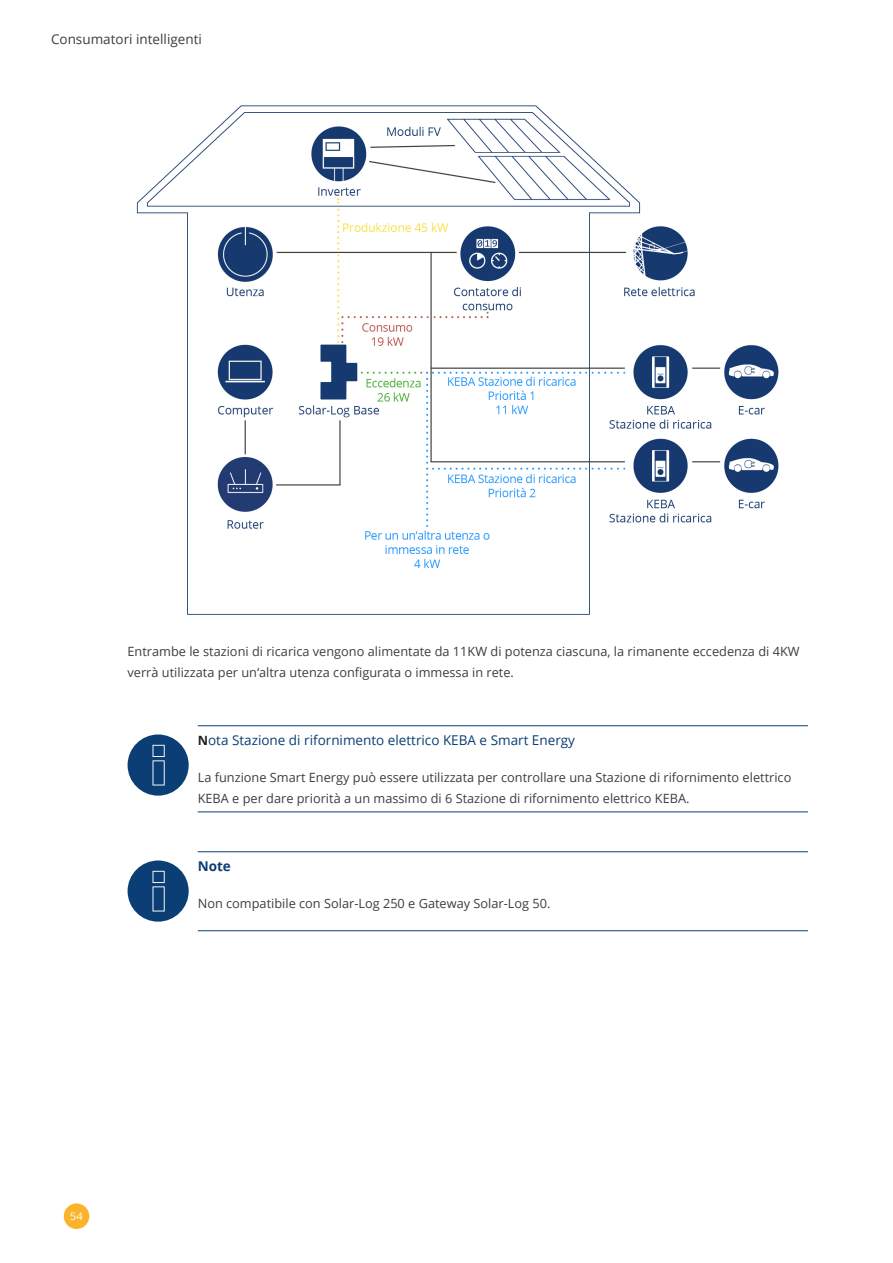
<style>
.page{position:relative;width:893px;height:1263px;background:#fff}
.page>*{position:absolute;margin:0;border:0;box-sizing:border-box;transform-origin:0 0}
.Tabelle_Headline_Bold{font:13.5px "Open Sans";color:#0b3e75}
.t1{font:13.5px "Open Sans";color:#3e3e3f}
.Tabelle_Headline_Bold-2{font:700 13.5px "Open Sans";color:#0b3e75}
.Fließtext{font:12.75px/21px "Open Sans";color:#3e3e3f}
.t2{font:10.5px "Gotham";color:#fff}
.s1{font-weight:700;font-size:12.75px;color:#231f20}
</style>
<div class="page">
<div style="left:64px;top:1203px;width:25px;height:26px;background:#fcb32c;border-radius:50%"></div>
<img style="left:136px;top:105px;width:643px;height:510px">
<hr style="left:198px;top:725px;width:610px;height:1px;background:#0b3e75">
<hr style="left:198px;top:811px;width:610px;height:1px;background:#0b3e75">
<div style="left:128px;top:734px;width:61px;height:62px;background:#0b3e75;border-radius:50%"></div>
<svg style="left:153px;top:745px;width:12px;height:40px"></svg>
<hr style="left:198px;top:851px;width:610px;height:1px;background:#0b3e75">
<hr style="left:198px;top:930px;width:610px;height:1px;background:#0b3e75">
<div style="left:128px;top:860px;width:61px;height:62px;background:#0b3e75;border-radius:50%"></div>
<svg style="left:153px;top:871px;width:12px;height:40px"></svg>
<p class="t1" style="left:51px;top:30px;width:152px">Consumatori intelligenti</p>
<p class="Fließtext" style="left:128px;top:641px;width:674px">Entrambe le stazioni di ricarica vengono alimentate da 11KW di potenza ciascuna, la rimanente eccedenza di 4KW verrà utilizzata per un‘altra utenza configurata o immessa in rete.</p>
<p class="Tabelle_Headline_Bold" style="left:198px;top:730px;width:379px"><span class="s1">N</span>ota Stazione di rifornimento elettrico KEBA e Smart Energy</p>
<p class="Fließtext" style="left:198px;top:767px;width:595px">La funzione Smart Energy può essere utilizzata per controllare una Stazione di rifornimento elettrico<br>KEBA e per dare priorità a un massimo di 6 Stazione di rifornimento elettrico KEBA.</p>
<p class="Tabelle_Headline_Bold-2" style="left:198px;top:856px;width:35px">Note</p>
<p class="Fließtext" style="left:198px;top:893px;width:354px">Non compatibile con Solar-Log 250 e Gateway Solar-Log 50.</p>
<p class="t2" style="left:70px;top:1210px;width:15px">54</p>
</div>
